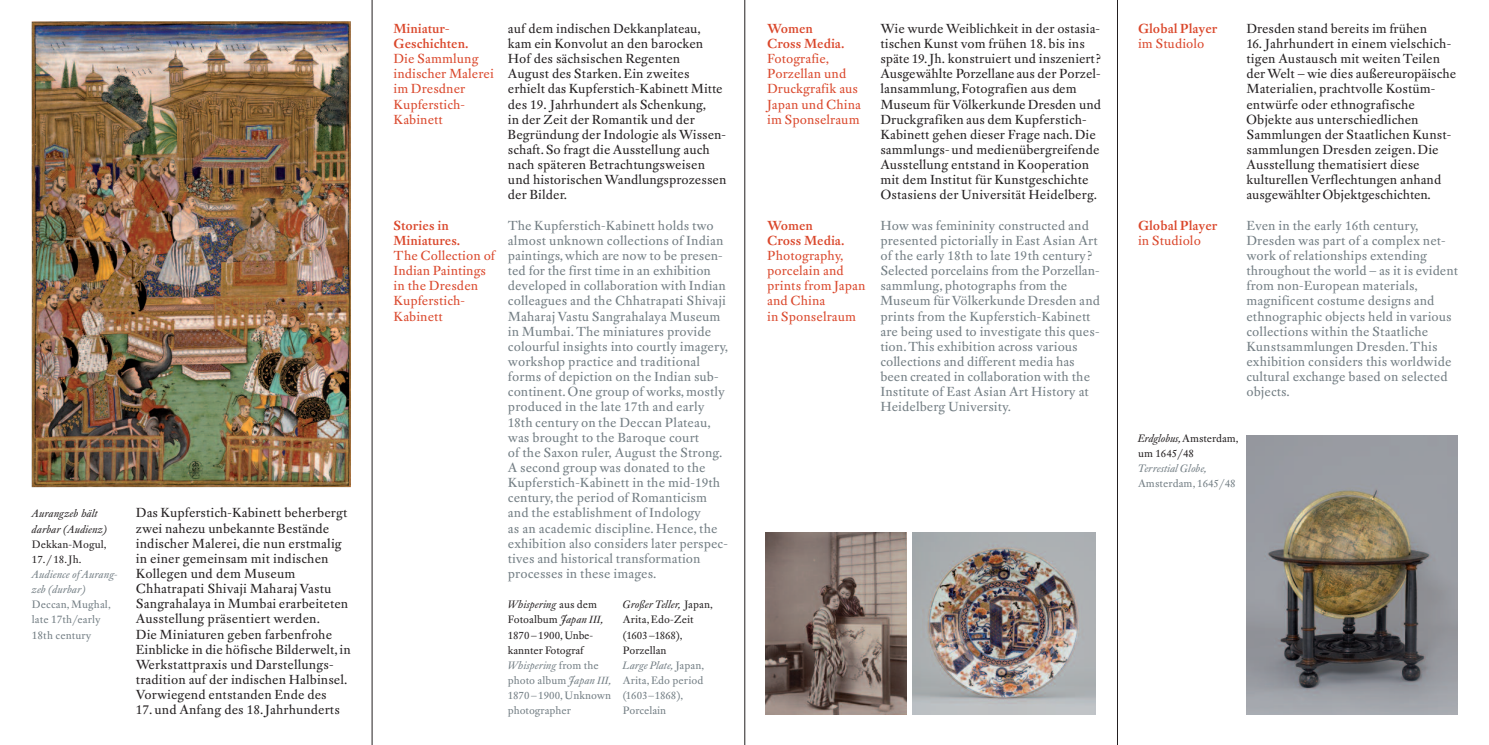
<style>
.page{position:relative;width:1489px;height:745px;background:#fff}
.page>*{position:absolute;margin:0;border:0;box-sizing:border-box;transform-origin:0 0}
.t1{font:13.75px/15.1px "Kis Antiqua Now TB";color:#231f20}
.t2{font:13.75px/15.1px "Kis Antiqua Now TB";color:#727d83}
.t3{font:13.75px/15.1px "Kis Antiqua Now TB";color:#da462a}
.t4{font:13.75px/15.1px "Kis Antiqua Now TB Sem Bol";color:#da462a}
.t5{font:11.25px/15.1px "Kis Antiqua Now TB";color:#727d83}
.t6{font:italic 11.25px/15.1px "Kis Antiqua Now TB";letter-spacing:.005em;color:#727d83}
.t7{font:italic 11.25px/15.1px "Kis Antiqua Now TB";letter-spacing:.005em;color:#231f20}
.t8{font:11.25px/15.1px "Kis Antiqua Now TB";color:#231f20}
.t9{font:10.88px "Kis Antiqua Now TB";color:#231f20}
.t10{font:10.88px "Kis Antiqua Now TB";color:#727d83}
.s1{font-style:normal;color:#231f20}
.s2{font-style:normal;font-size:10.88px;color:#231f20}
.s3{font-size:13.25px}
.s4{font-style:normal}
.s5{font-size:10.88px}
.s6{font-size:11.25px}
.s7{color:#231f20}
.s8{font-style:italic}
.s9{font-style:italic;font-size:10.88px}
.s10{font-style:normal;font-size:10.88px}
</style>
<div class="page">
<img style="left:32px;top:21px;width:319px;height:466px">
<img style="left:765px;top:532px;width:141px;height:182px">
<img style="left:912px;top:532px;width:183px;height:181px">
<img style="left:1246px;top:435px;width:210px;height:278px">
<hr style="left:372px;top:0;width:1px;height:744px;background:#231f20">
<hr style="left:744px;top:0;width:1px;height:744px;background:#231f20">
<hr style="left:1117px;top:0;width:1px;height:744px;background:#231f20">
<p class="t7" style="left:32px;top:507px;width:77px">Aurangzeb hält darbar (Audienz)</p>
<p class="t6" style="left:32px;top:537px;width:87px"><span class="s1">Dekkan-Mogul,<br></span><span class="s2">17</span><span class="s1">./</span> <span class="s2">18</span><span class="s1">.Jh.<br></span>Audience of Aurang&shy;zeb (durbar)</p>
<p class="t5" style="left:32px;top:598px;width:80px">Deccan,Mughal, late 17th/early<br>18th century</p>
<p class="t1" style="left:136px;top:506px;width:216px">Das Kupferstich-Kabinett beherbergt zwei nahezu unbekannte Bestände indischer Malerei, die nun erstmalig in einer gemeinsam mit indischen Kollegen und dem Museum Chhatrapati Shivaji Maharaj Vastu Sangrahalaya in Mumbai erarbeiteten Ausstellung präsentiert werden.<br>Die Miniaturen geben farbenfrohe Einblicke in die höfische Bilderwelt, in Werkstattpraxis und Darstellungs&shy;tradition auf der indischen Halbinsel.<br>Vorwiegend entstanden Ende des</p>
<p class="t1" style="left:136px;top:703px;width:205px"><span class="s3">17</span>. und Anfang des <span class="s3">18</span>.Jahrhunderts</p>
<p class="t4" style="left:393px;top:22px;width:77px">Miniatur-<br>Geschichten.</p>
<p class="t3" style="left:393px;top:53px;width:102px">Die Sammlung indischer Malerei im Dresdner<br>Kupferstich-<br>Kabinett</p>
<p class="t4" style="left:393px;top:219px;width:68px">Stories in<br>Miniatures.</p>
<p class="t3" style="left:393px;top:249px;width:103px">The Collection of<br>Indian Paintings in the Dresden<br>Kupferstich-<br>Kabinett</p>
<p class="t1" style="left:507px;top:22px;width:220px">auf dem indischen Dekkanplateau, kam ein Konvolut an den barocken Hof des sächsischen Regenten<br>August des Starken.Ein zweites erhielt das Kupferstich-Kabinett Mitte des <span class="s3">19</span>. Jahrhundert als Schenkung,<br>in der Zeit der Romantik und der Begründung der Indologie alsWissen&shy;schaft.So fragt die Ausstellung auch nach späteren Betrachtungsweisen und historischenWandlungsprozessen der Bilder.</p>
<p class="t2" style="left:508px;top:219px;width:222px">The Kupferstich-Kabinett holds two almost unknown collections of Indian paintings,which are now to be presen&shy;ted for the first time in an exhibition developed in collaboration with Indian colleagues and the Chhatrapati Shivaji Maharaj Vastu Sangrahalaya Museum in Mumbai. The miniatures provide colourful insights into courtly imagery, workshop practice and traditional forms of depiction on the Indian sub&shy;continent.One group of works, mostly produced in the late <span class="s3">17</span>th and early <span class="s3">18</span>th century on the Deccan Plateau, was brought to the Baroque court<br>of the Saxon ruler, August the Strong.<br>A second group was donated to the Kupferstich-Kabinett in the mid-<span class="s3">19</span>th century, the period of Romanticism and the establishment of Indology<br>as an academic discipline. Hence, the exhibition also considers later perspec&shy;tives and historical transformation processes in these images.</p>
<p class="t7" style="left:507px;top:598px;width:97px">Whispering <span class="s4">aus dem<br>Fotoalbum</span> Japan <span class="s5">III</span>,</p>
<p class="t9" style="left:507px;top:631px;width:87px">1870 <span class="s6">–</span> 1900<span class="s6">, Unbe-</span></p>
<p class="t5" style="left:507px;top:643px;width:105px"><span class="s7">kannter Fotograf<br></span><span class="s8">Whispering</span> from the photo album <span class="s8">Japan</span> <span class="s9">III</span><span class="s8">,<br></span><span class="s5">1870</span> – <span class="s5">1900</span>, Unknown photographer</p>
<p class="t8" style="left:622px;top:598px;width:91px"><span class="s8">GroßerTeller,</span> Japan,<br>Arita,Edo-Zeit</p>
<p class="t9" style="left:622px;top:631px;width:61px"><span class="s6">(</span>1603<span class="s6">–</span>1868<span class="s6">),</span></p>
<p class="t5" style="left:622px;top:643px;width:83px"><span class="s7">Porzellan<br></span><span class="s8">Large Plate,</span> Japan,<br>Arita,Edo period</p>
<p class="t10" style="left:622px;top:691px;width:62px"><span class="s6">(</span>1603<span class="s6">–</span>1868<span class="s6">),</span></p>
<p class="t5" style="left:622px;top:704px;width:45px">Porcelain</p>
<p class="t4" style="left:767px;top:22px;width:79px">Women<br>Cross Media.</p>
<p class="t3" style="left:767px;top:53px;width:96px">Fotografie,<br>Porzellan und<br>Druckgrafik aus<br>Japan und China im Sponselraum</p>
<p class="t4" style="left:767px;top:219px;width:79px">Women<br>Cross Media.</p>
<p class="t3" style="left:767px;top:249px;width:100px">Photography, porcelain and prints from Japan and China<br>in Sponselraum</p>
<p class="t1" style="left:880px;top:22px;width:222px">Wie wurdeWeiblichkeit in der ostasia&shy;tischen Kunst vom frühen <span class="s3">18</span>. bis ins späte <span class="s3">19</span>.Jh. konstruiert und inszeniert?<br>Ausgewählte Porzellane aus der Porzel&shy;lansammlung,Fotografien aus dem Museum für Völkerkunde Dresden und Druckgrafiken aus dem Kupferstich-Kabinett gehen dieser Frage nach.Die sammlungs- und medienübergreifende Ausstellung entstand in Kooperation mit dem Institut für Kunstgeschichte Ostasiens der Universität Heidelberg.</p>
<p class="t2" style="left:880px;top:219px;width:221px">How was femininity constructed and presented pictorially in East Asian Art of the early <span class="s3">18</span>th to late <span class="s3">19</span>th century?<br>Selected porcelains from the Porzellan&shy;sammlung, photographs from the Museum fürVölkerkunde Dresden and prints from the Kupferstich-Kabinett are being used to investigate this ques&shy;tion.This exhibition across various collections and different media has been created in collaboration with the Institute of East Asian Art History at Heidelberg University.</p>
<p class="t4" style="left:1137px;top:22px;width:81px">Global Player</p>
<p class="t3" style="left:1137px;top:38px;width:68px">im Studiolo</p>
<p class="t4" style="left:1137px;top:219px;width:81px">Global Player</p>
<p class="t3" style="left:1137px;top:234px;width:64px">in Studiolo</p>
<p class="t1" style="left:1246px;top:22px;width:182px">Dresden stand bereits im frühen</p>
<p class="t1" style="left:1245px;top:38px;width:212px"><span class="s3">16</span>. Jahrhundert in einem vielschich&shy;tigen Austausch mit weiten Teilen derWelt – wie dies außereuropäische Materialien, prachtvolle Kostüm&shy;entwürfe oder ethnografische Objekte aus unterschiedlichen Sammlungen der Staatlichen Kunst&shy;sammlungen Dresden zeigen.Die Ausstellung thematisiert diese kulturellenVerflechtungen anhand ausgewählter Objektgeschichten.</p>
<p class="t2" style="left:1246px;top:219px;width:213px">Even in the early <span class="s3">16</span>th century,<br>Dresden was part of a complex net&shy;work of relationships extending throughout the world – as it is evident from non-European materials, magnificent costume designs and ethnographic objects held in various collections within the Staatliche<br>Kunstsammlungen Dresden.This exhibition considers this worldwide cultural exchange based on selected objects.</p>
<p class="t7" style="left:1137px;top:431px;width:102px">Erdglobus,<span class="s4">Amsterdam,</span></p>
<p class="t9" style="left:1137px;top:449px;width:57px"><span class="s6">um</span> 1645<span class="s6">/</span>48</p>
<p class="t6" style="left:1137px;top:462px;width:99px">Terrestial Globe,<br><span class="s4">Amsterdam,</span> <span class="s10">1645</span><span class="s4">/</span><span class="s10">48</span></p>
</div>
